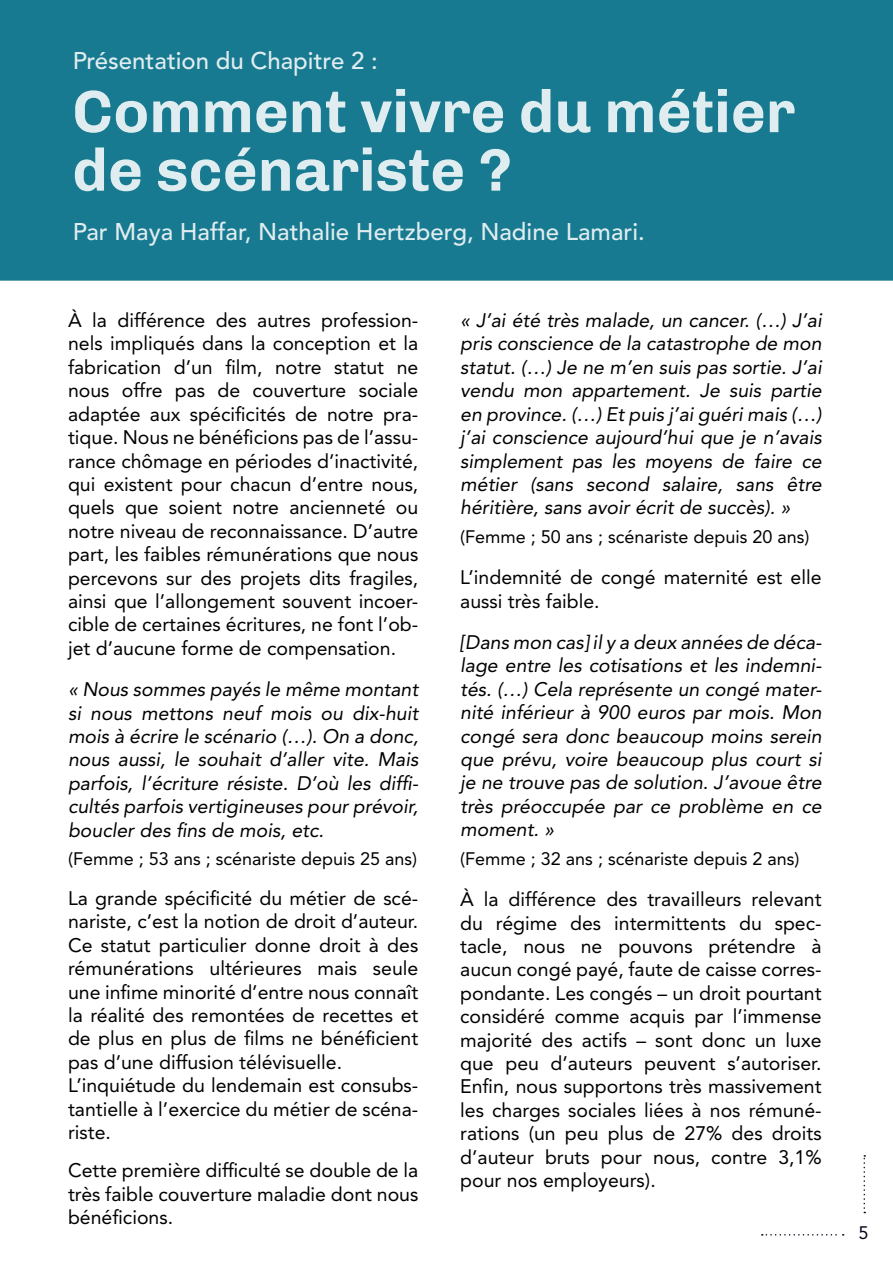
<style>
.page{position:relative;width:893px;height:1263px;background:#fff}
.page>*{position:absolute;margin:0;border:0;box-sizing:border-box;transform-origin:0 0}
.t1{font:700 60px/58.5px "Chivo";color:#fff}
.t2{font:500 24px "Avenir LT Std";color:#fff}
.t3{font:19.5px/23.4px "Avenir LT Std";color:#000;text-align:justify}
.t4{font:italic 19.5px/23.4px "Avenir LT Std";color:#000;text-align:justify}
.t5{font:18px "Avenir LT Std";color:#000}
.t6{font:18px "Avenir LT Std";color:#07051b}
</style>
<div class="page">
<div style="left:5px;top:5px;width:883px;height:270px;background:#187a90"></div>
<div style="left:0;top:0;width:893px;height:281px;border:10px solid #187a90"></div>
<svg style="left:762px;top:1234px;width:82px;height:1px"></svg>
<svg style="left:863px;top:1155px;width:2px;height:58px"></svg>
<p class="t2" style="left:72px;top:47px;width:307px">Présentation du Chapitre 2 :</p>
<h1 class="t1" style="left:72px;top:82px;width:724px">Comment vivre du métier de scénariste ?</h1>
<p class="t2" style="left:72px;top:218px;width:574px">Par Maya Haffar, Nathalie Hertzberg, Nadine Lamari.</p>
<p class="t3" style="left:68px;top:309px;width:352px">À la différence des autres profession&shy;nels impliqués dans la conception et la fabrication d’un film, notre statut ne nous offre pas de couverture sociale adaptée aux spécificités de notre pra&shy;tique. Nous ne bénéficions pas de l’assu&shy;rance chômage en périodes d’inactivité, qui existent pour chacun d’entre nous, quels que soient notre ancienneté ou notre niveau de reconnaissance. D’autre part, les faibles rémunérations que nous percevons sur des projets dits fragiles, ainsi que l’allongement souvent incoer&shy;cible de certaines écritures, ne font l’ob&shy;jet d’aucune forme de compensation.</p>
<p class="t4" style="left:68px;top:678px;width:352px">« Nous sommes payés le même montant si nous mettons neuf mois ou dix-huit mois à écrire le scénario (…). On a donc, nous aussi, le souhait d’aller vite. Mais parfois, l’écriture résiste. D’où les diffi&shy;cultés parfois vertigineuses pour prévoir, boucler des fins de mois, etc.</p>
<p class="t5" style="left:68px;top:848px;width:351px">(Femme ; 53 ans ; scénariste depuis 25 ans)</p>
<p class="t3" style="left:68px;top:887px;width:352px;text-align:left">La grande spécificité du métier de scé&shy;nariste, c’est la notion de droit d’auteur.<br>Ce statut particulier donne droit à des rémunérations ultérieures mais seule une infime minorité d’entre nous connaît la réalité des remontées de recettes et de plus en plus de films ne bénéficient pas d’une diffusion télévisuelle.<br>L’inquiétude du lendemain est consubs&shy;tantielle à l’exercice du métier de scéna&shy;riste.</p>
<p class="t3" style="left:68px;top:1159px;width:352px">Cette première difficulté se double de la très faible couverture maladie dont nous bénéficions.</p>
<p class="t4" style="left:460px;top:309px;width:363px">« J’ai été très malade, un cancer. (…) J’ai pris conscience de la catastrophe de mon statut. (…) Je ne m’en suis pas sortie. J’ai vendu mon appartement. Je suis partie en province. (…) Et puis j’ai guéri mais (…) j’ai conscience aujourd’hui que je n’avais simplement pas les moyens de faire ce métier (sans second salaire, sans être héritière, sans avoir écrit de succès). »</p>
<p class="t5" style="left:460px;top:526px;width:351px">(Femme ; 50 ans ; scénariste depuis 20 ans)</p>
<p class="t3" style="left:460px;top:566px;width:363px">L’indemnité de congé maternité est elle aussi très faible.</p>
<p class="t4" style="left:460px;top:631px;width:363px">[Dans mon cas] il y a deux années de déca&shy;lage entre les cotisations et les indemni&shy;tés. (…) Cela représente un congé mater&shy;nité inférieur à 900 euros par mois. Mon congé sera donc beaucoup moins serein que prévu, voire beaucoup plus court si je ne trouve pas de solution. J’avoue être très préoccupée par ce problème en ce moment. »</p>
<p class="t5" style="left:460px;top:848px;width:341px">(Femme ; 32 ans ; scénariste depuis 2 ans)</p>
<p class="t3" style="left:460px;top:888px;width:363px">À la différence des travailleurs relevant du régime des intermittents du spec&shy;tacle, nous ne pouvons prétendre à aucun congé payé, faute de caisse corres&shy;pondante. Les congés – un droit pourtant considéré comme acquis par l’immense majorité des actifs – sont donc un luxe que peu d’auteurs peuvent s’autoriser.<br>Enfin, nous supportons très massivement les charges sociales liées à nos rémuné&shy;rations (un peu plus de 27% des droits d’auteur bruts pour nous, contre 3,1% pour nos employeurs).</p>
<p class="t6" style="left:858px;top:1222px;width:12px">5</p>
</div>
